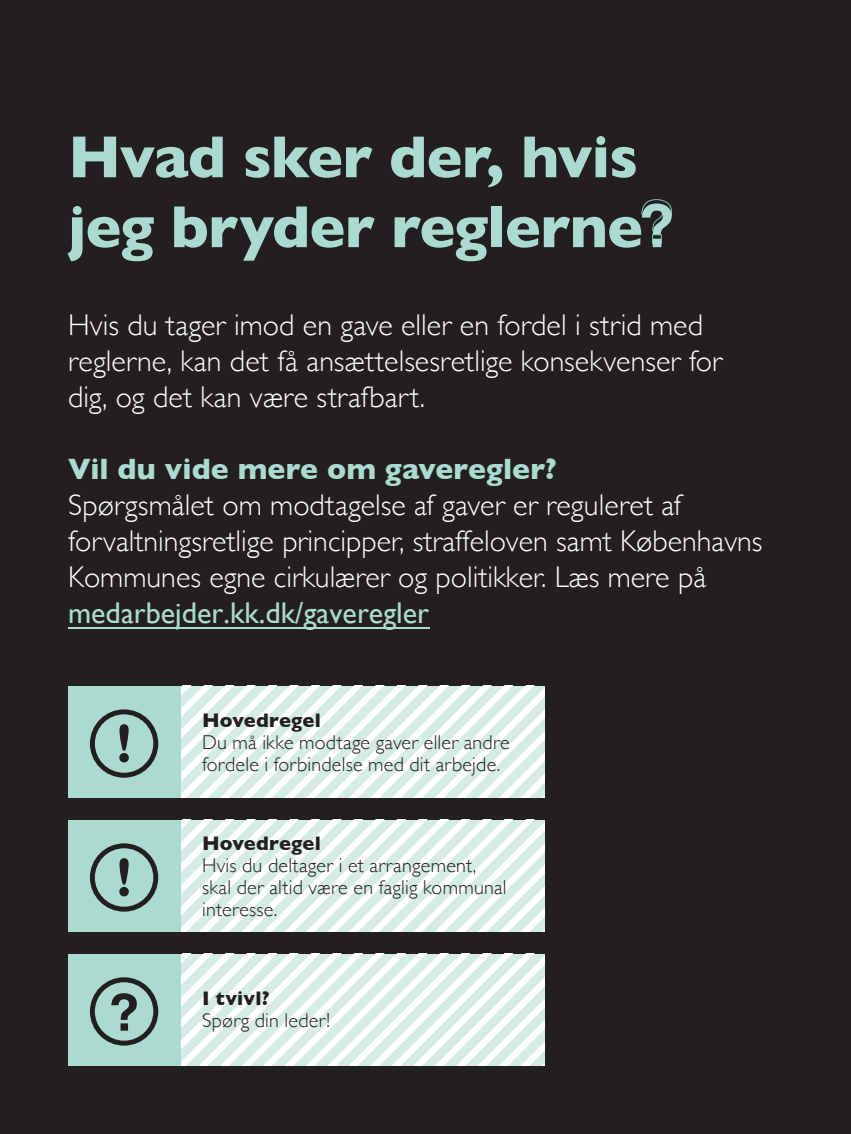
<style>
.page{position:relative;width:851px;height:1134px;background:#fff}
.page>*{position:absolute;margin:0;border:0;box-sizing:border-box;transform-origin:0 0}
.t1{font:700 60px/69.8px "Gill Sans";letter-spacing:-.01em;color:#abdbce}
.t2{font:300 30px/36px "Gill Sans";color:#fff}
.t3{font:300 20px/22px "Gill Sans";letter-spacing:.015em;color:#231f20}
.t4{font:700 20px "Gill Sans";letter-spacing:.01em;color:#231f20}
.s1{font-family:"Helvetica"}
.s2{font-weight:700;color:#abdbce}
.s3{font-weight:400;color:#abdbce}
</style>
<div class="page">
<div style="left:0;top:0;width:850px;height:1134px;background:#231f20"></div>
<svg style="left:180px;top:954px;width:364px;height:112px"></svg>
<div style="left:68px;top:954px;width:112px;height:112px;background:#abdbce"></div>
<svg style="left:180px;top:686px;width:364px;height:112px"></svg>
<div style="left:68px;top:686px;width:112px;height:112px;background:#abdbce"></div>
<svg style="left:90px;top:709px;width:68px;height:69px"></svg>
<svg style="left:180px;top:820px;width:364px;height:112px"></svg>
<div style="left:68px;top:820px;width:112px;height:112px;background:#abdbce"></div>
<svg style="left:90px;top:843px;width:68px;height:69px"></svg>
<svg style="left:641px;top:199px;width:31px;height:45px"></svg>
<svg style="left:90px;top:977px;width:68px;height:68px"></svg>
<hr style="left:68px;top:627px;width:361px;height:2px;background:#abdbce">
<p class="t1" style="left:68px;top:121px;width:608px">Hvad sker der, hvis jeg bryder reglerne<span class="s1">?</span></p>
<p class="t2" style="left:68px;top:305px;width:655px">Hvis du tager imod en gave eller en fordel i strid med reglerne, kan det få ansættelsesretlige konsekvenser for dig, og det kan være strafbart.</p>
<p class="t2" style="left:68px;top:449px;width:695px"><span class="s2">Vil du vide mere om gaveregler?<br></span>Spørgsmålet om modtagelse af gaver er reguleret af forvaltningsretlige principper, straffeloven samt Københavns Kommunes egne cirkulærer og politikker. Læs mere på <span class="s3">medarbejder.kk.dk/gaveregler</span></p>
<p class="t4" style="left:202px;top:704px;width:120px">Hovedregel</p>
<p class="t3" style="left:202px;top:730px;width:309px">Du må ikke modtage gaver eller andre fordele i forbindelse med dit arbejde.</p>
<p class="t4" style="left:202px;top:827px;width:120px">Hovedregel</p>
<p class="t3" style="left:202px;top:853px;width:306px">Hvis du deltager i et arrangement, skal der altid være en faglig kommunal interesse.</p>
<p class="t4" style="left:202px;top:983px;width:69px">I tvivl?</p>
<p class="t3" style="left:202px;top:1009px;width:129px">Spørg din leder!</p>
</div>
